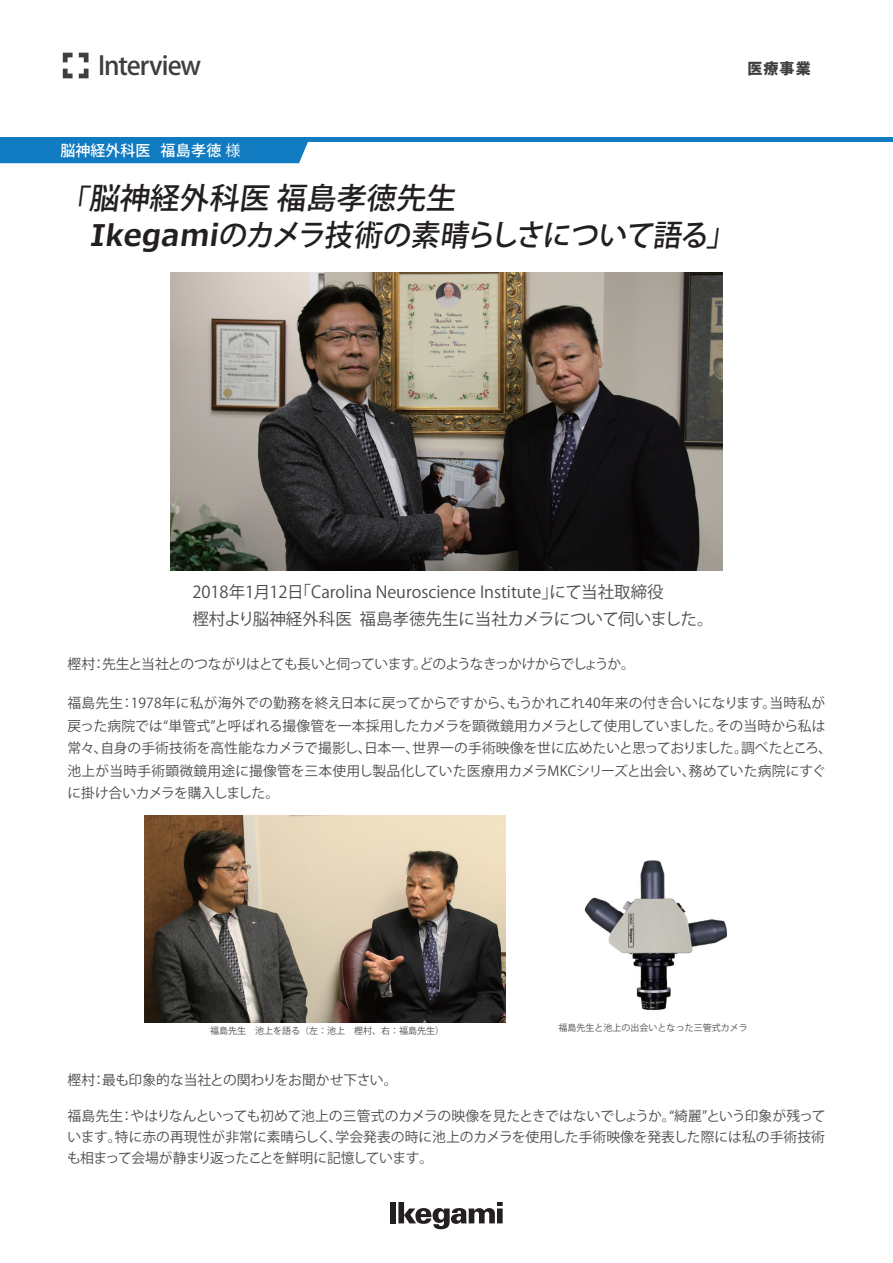
<style>
.page{position:relative;width:893px;height:1263px;background:#fff}
.page>*{position:absolute;margin:0;border:0;box-sizing:border-box;transform-origin:0 0}
.t1{font:500 29.7px/37.2px "Koz Go Pro";color:#231f20;scale:.96 1}
.t2{font:500 25.8px "Koz Go Pro";letter-spacing:-.04em;color:#3e3e3f}
.t3{font:16.5px/27px "Koz Go Pro";color:#4b4c4d}
.t4{font:500 15px "Koz Go Pro";color:#fff}
.t5{font:800 15px "Koz Go Pro";color:#3e3e3f}
.t6{font:13.8px/22.5px "Koz Go Pro";letter-spacing:-.01em;color:#4b4c4d}
.t7{font:13.8px "Koz Go Pro";letter-spacing:-.08em;color:#4b4c4d}
.t8{font:9px "Koz Go Pr 6 N";color:#4b4c4d}
.s1{font-weight:400}
.s2{font-family:"Meiryo";font-weight:700}
</style>
<div class="page">
<img style="left:171px;top:272px;width:551px;height:299px">
<svg style="left:63px;top:53px;width:26px;height:25px"></svg>
<hr style="left:0;top:137px;width:893px;height:4px;background:#107bc1">
<div style="left:0;top:141px;width:309px;height:22px;background:#107bc1"></div>
<img style="left:145px;top:815px;width:360px;height:207px">
<img style="left:584px;top:860px;width:144px;height:150px">
<div style="left:390px;top:1202px;width:6px;height:21px;background:#231f20"></div>
<svg style="left:398px;top:1202px;width:105px;height:27px"></svg>
<h2 class="t2" style="left:98px;top:49px;width:105px">Interview</h2>
<p class="t4" style="left:61px;top:141px;width:181px">脳神経外科医 福島孝徳<span class="s1">様</span></p>
<h1 class="t1" style="left:89px;top:181px;width:679px;text-indent:-29px">「脳神経外科医 福島孝徳先生<br><span class="s2">Ikegami</span>のカメラ技術の素晴らしさについて語る」</h1>
<p class="t5" style="left:747px;top:58px;width:65px">医療事業</p>
<p class="t3" style="left:192px;top:578px;width:523px">2018年1月12日「Carolina Neuroscience Institute」にて当社取締役<br>樫村より脳神経外科医 福島孝徳先生に当社カメラについて伺いました。</p>
<p class="t7" style="left:68px;top:655px;width:569px">樫村：先生と当社とのつながりはとても長いと伺っています。どのようなきっかけからでしょうか。</p>
<p class="t6" style="left:68px;top:692px;width:766px">福島先生：1978年に私が海外での勤務を終え日本に戻ってからですから、もうかれこれ40年来の付き合いになります。当時私が戻った病院では“単管式”と呼ばれる撮像管を一本採用したカメラを顕微鏡用カメラとして使用していました。その当時から私は常々、自身の手術技術を高性能なカメラで撮影し、日本一、世界一の手術映像を世に広めたいと思っておりました。調べたところ、池上が当時手術顕微鏡用途に撮像管を三本使用し製品化していた医療用カメラMKCシリーズと出会い、務めていた病院にすぐに掛け合いカメラを購入しました。</p>
<p class="t8" style="left:210px;top:1026px;width:235px">福島先生　池上を語る（左：池上　樫村、右：福島先生）</p>
<p class="t8" style="left:559px;top:1023px;width:190px">福島先生と池上の出会いとなった三管式カメラ</p>
<p class="t6" style="left:68px;top:1069px;width:331px">樫村：最も印象的な当社との関わりをお聞かせ下さい。</p>
<p class="t6" style="left:67px;top:1106px;width:760px;line-height:21px;text-align:justify">福島先生：やはりなんといっても初めて池上の三管式のカメラの映像を見たときではないでしょうか。“綺麗”という印象が残っています。特に赤の再現性が非常に素晴らしく、学会発表の時に池上のカメラを使用した手術映像を発表した際には私の手術技術も相まって会場が静まり返ったことを鮮明に記憶しています。</p>
</div>
